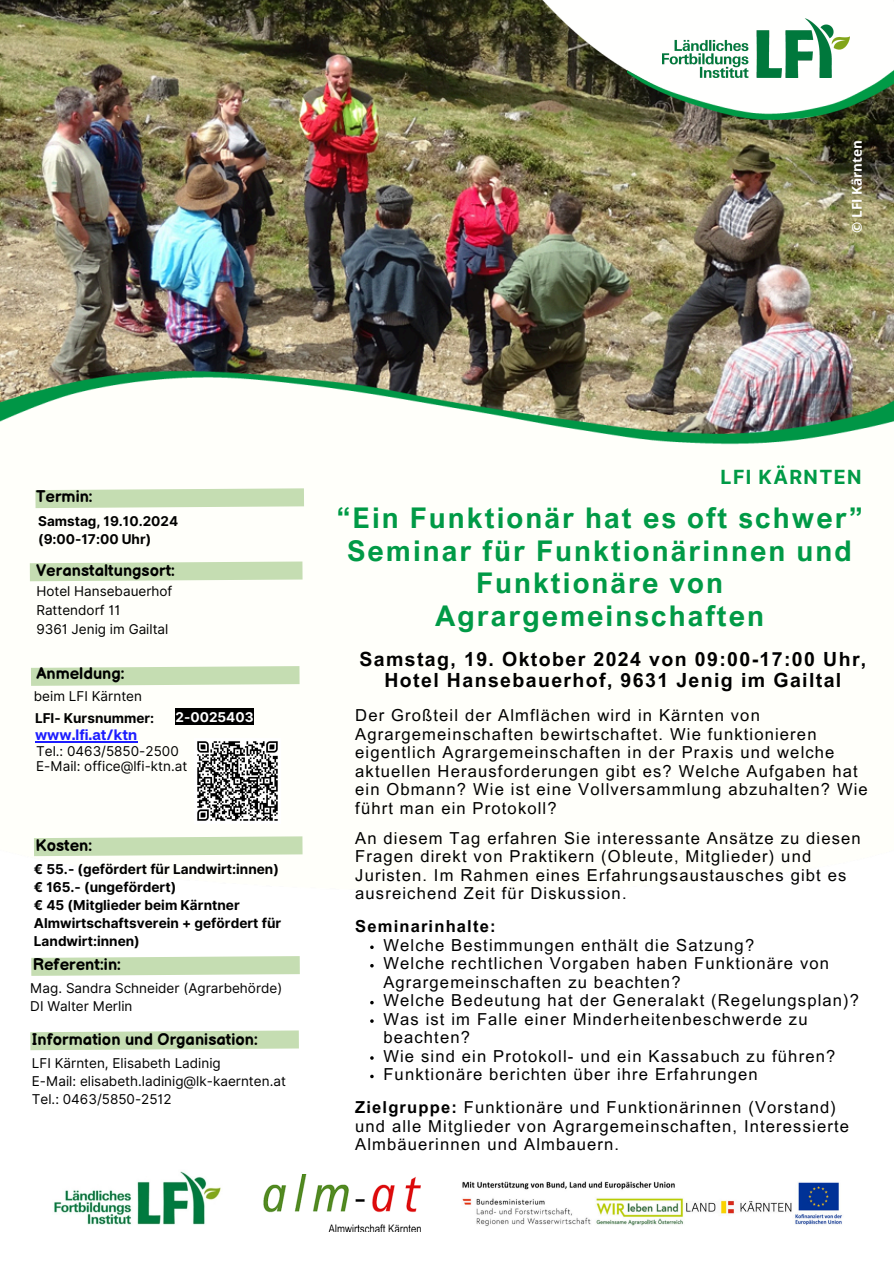
<style>
.page{position:relative;width:894px;height:1264px;background:#fff}
.page>*{position:absolute;margin:0;border:0;box-sizing:border-box;transform-origin:0 0}
.t1{font:700 28.5px/32.7px "Arial Nova";letter-spacing:.07em;color:#009a46;text-align:center}
.t2{font:700 19.5px/21.3px "Arial MT Pro";letter-spacing:.07em;color:#000;text-align:center}
.t3{font:700 19.5px "Inter";letter-spacing:.07em;color:#009a46}
.t4{font:16.5px/18.5px "Arial MT Pro";letter-spacing:.07em;color:#000}
.t5{font:700 16.5px "Balsamiq Sans";color:#000}
.t6{font:700 16.5px "Arial MT Pro";letter-spacing:.07em;color:#000}
.t7{font:700 15px "Articulat CF";color:#1d1dff}
.t8{font:700 13.65px/18px "Inter";color:#000}
.t9{font:13.5px "Inter";color:#000}
.t10{font:700 13.5px/18px "Inter";color:#000}
.t11{font:700 13.5px "Open Sans";color:#fff}
.t12{font:700 13.5px "Inter";color:#fff}
.s1{font-weight:700}
</style>
<div class="page">
<img style="left:0;top:0;width:893px;height:371px">
<img style="left:0;top:371px;width:893px;height:372px">
<img style="left:499px;top:0;width:394px;height:119px">
<img style="left:662px;top:18px;width:187px;height:48px">
<img style="left:626px;top:66px;width:267px;height:53px">
<svg style="left:12px;top:552px;width:308px;height:38px"></svg>
<svg style="left:13px;top:657px;width:304px;height:38px"></svg>
<svg style="left:34px;top:836px;width:269px;height:21px;background:#cde1bc"></svg>
<svg style="left:31px;top:956px;width:269px;height:20px;background:#cae0b9"></svg>
<svg style="left:30px;top:1030px;width:269px;height:21px;background:#cde1bd"></svg>
<svg style="left:17px;top:479px;width:305px;height:38px"></svg>
<img style="left:462px;top:1181px;width:380px;height:45px">
<img style="left:263px;top:1174px;width:157px;height:57px">
<img style="left:54px;top:1171px;width:167px;height:54px">
<img style="left:195px;top:738px;width:85px;height:83px">
<hr style="left:35px;top:741px;width:102px;height:1px;background:#1d1dff">
<div style="left:175px;top:708px;width:78px;height:17px;background:#000"></div>
<h5 class="t11" style="left:847px;top:232px;width:94px;rotate:-90deg">© LFI Kärnten</h5>
<h4 class="t5" style="left:36px;top:487px;width:58px">Termin:</h4>
<h5 class="t10" style="left:38px;top:511px;width:141px">Samstag, 19.10.2024 (9:00-17:00 Uhr)</h5>
<p class="t5" style="left:36px;top:561px;width:140px">Veranstaltungsort:</p>
<h5 class="t9" style="left:36px;top:583px;width:137px">Hotel Hansebauerhof</h5>
<h4 class="t9" style="left:36px;top:602px;width:85px">Rattendorf 11</h4>
<p class="t9" style="left:36px;top:620px;width:133px">9361 Jenig im Gailtal</p>
<h4 class="t5" style="left:36px;top:664px;width:90px">Anmeldung:</h4>
<p class="t9" style="left:34px;top:688px;width:110px">beim LFI Kärnten</p>
<p class="t10" style="left:35px;top:708px;width:121px">LFI- Kursnummer:</p>
<p class="t12" style="left:175px;top:709px;width:79px">2-0025403</p>
<p class="t7" style="left:35px;top:725px;width:104px">www.lfi.at/ktn</p>
<p class="t9" style="left:36px;top:743px;width:144px">Tel.: 0463/5850-2500</p>
<p class="t9" style="left:36px;top:757px;width:153px">E-Mail: office@lfi-ktn.at</p>
<h1 class="t5" style="left:35px;top:835px;width:58px">Kosten:</h1>
<p class="t8" style="left:34px;top:859px;width:249px">€ 55.- (gefördert für Landwirt:innen) € 165.- (ungefördert)<br>€ 45 (Mitglieder beim Kärntner<br>Almwirtschaftsverein + gefördert für<br>Landwirt:innen)</p>
<h2 class="t5" style="left:33px;top:955px;width:90px">Referent:in:</h2>
<h4 class="t9" style="left:30px;top:980px;width:253px">Mag. Sandra Schneider (Agrarbehörde)</h4>
<h6 class="t9" style="left:30px;top:998px;width:104px">DI Walter Merlin</h6>
<h4 class="t5" style="left:32px;top:1029px;width:228px">Information und Organisation:</h4>
<p class="t9" style="left:32px;top:1054px;width:190px">LFI Kärnten, Elisabeth Ladinig</p>
<p class="t9" style="left:32px;top:1072px;width:255px">E-Mail: elisabeth.ladinig@lk-kaernten.at</p>
<p class="t9" style="left:32px;top:1090px;width:141px">Tel.: 0463/5850-2512</p>
<p class="t3" style="left:720px;top:465px;width:142px">LFI KÄRNTEN</p>
<h6 class="t1" style="left:336px;top:501px;width:528px">“Ein Funktionär hat es oft schwer”<br>Seminar für Funktionärinnen und<br>Funktionäre von<br>Agrargemeinschaften</h6>
<p class="t2" style="left:359px;top:651px;width:508px">Samstag, 19. Oktober 2024 von 09:00-17:00 Uhr,<br>Hotel Hansebauerhof, 9631 Jenig im Gailtal</p>
<h4 class="t4" style="left:355px;top:708px;width:514px">Der Großteil der Almflächen wird in Kärnten von Agrargemeinschaften bewirtschaftet. Wie funktionieren eigentlich Agrargemeinschaften in der Praxis und welche aktuellen Herausforderungen gibt es? Welche Aufgaben hat ein Obmann? Wie ist eine Vollversammlung abzuhalten? Wie führt man ein Protokoll?</h4>
<p class="t4" style="left:355px;top:830px;width:507px">An diesem Tag erfahren Sie interessante Ansätze zu diesen Fragen direkt von Praktikern (Obleute, Mitglieder) und Juristen. Im Rahmen eines Erfahrungsaustausches gibt es ausreichend Zeit für Diskussion.</p>
<p class="t6" style="left:355px;top:920px;width:142px">Seminarinhalte:</p>
<h4 class="t4" style="left:383px;top:937px;width:372px">Welche Bestimmungen enthält die Satzung?</h4>
<p class="t4" style="left:383px;top:956px;width:447px">Welche rechtlichen Vorgaben haben Funktionäre von<br>Agrargemeinschaften zu beachten?</p>
<p class="t4" style="left:383px;top:993px;width:477px">Welche Bedeutung hat der Generalakt (Regelungsplan)?</p>
<p class="t4" style="left:383px;top:1011px;width:425px">Was ist im Falle einer Minderheitenbeschwerde zu beachten?</p>
<p class="t4" style="left:383px;top:1048px;width:453px">Wie sind ein Protokoll- und ein Kassabuch zu führen?</p>
<p class="t4" style="left:383px;top:1066px;width:376px">Funktionäre berichten über ihre Erfahrungen</p>
<p class="t4" style="left:355px;top:1100px;width:495px"><span class="s1">Zielgruppe:</span> Funktionäre und Funktionärinnen (Vorstand) und alle Mitglieder von Agrargemeinschaften, Interessierte<br>Almbäuerinnen und Almbauern.</p>
</div>
